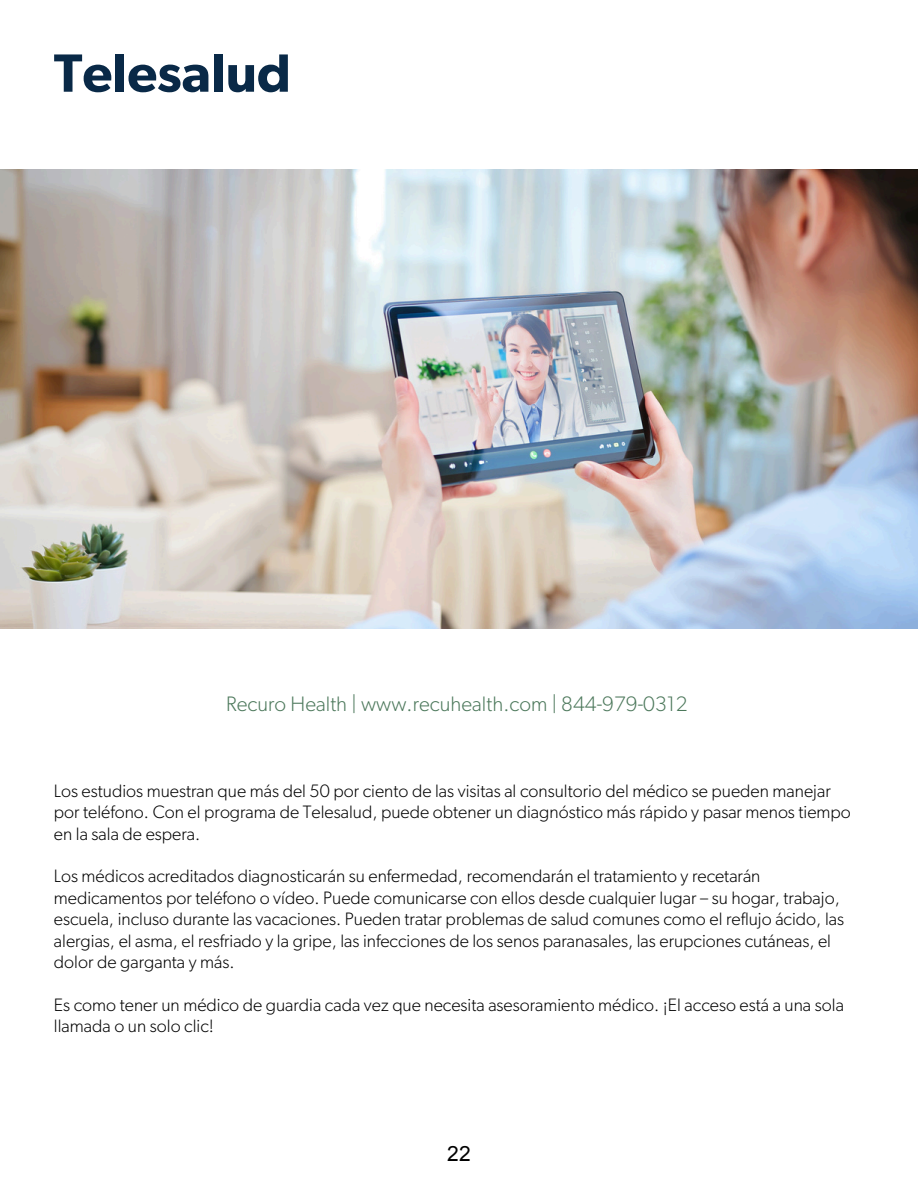
<style>
.page{position:relative;width:918px;height:1188px;background:#fff}
.page>*{position:absolute;margin:0;border:0;box-sizing:border-box;transform-origin:0 0}
.t1{font:600 54px "Gibson";color:#092947}
.t2{font:300 21px "Gibson";letter-spacing:.005em;color:#4c785b}
.t3{font:21px "Arial";color:#000}
.t4{font:300 18px/21.3px "Gibson";color:#000}
</style>
<div class="page">
<img style="left:0;top:170px;width:918px;height:459px">
<p class="t1" style="left:54px;top:49px;width:239px">Telesalud</p>
<p class="t2" style="left:226px;top:695px;width:463px">Recuro Health | www.recuhealth.com | 844-979-0312</p>
<h1 class="t4" style="left:54px;top:781px;width:799px">Los estudios muestran que más del 50 por ciento de las visitas al consultorio del médico se pueden manejar por teléfono. Con el programa de Telesalud, puede obtener un diagnóstico más rápido y pasar menos tiempo en la sala de espera.</h1>
<p class="t4" style="left:54px;top:866px;width:792px">Los médicos acreditados diagnosticarán su enfermedad, recomendarán el tratamiento y recetarán medicamentos por teléfono o vídeo. Puede comunicarse con ellos desde cualquier lugar – su hogar, trabajo, escuela, incluso durante las vacaciones. Pueden tratar problemas de salud comunes como el reflujo ácido, las alergias, el asma, el resfriado y la gripe, las infecciones de los senos paranasales, las erupciones cutáneas, el dolor de garganta y más.</p>
<h2 class="t4" style="left:54px;top:995px;width:792px">Es como tener un médico de guardia cada vez que necesita asesoramiento médico. ¡El acceso está a una sola llamada o un solo clic!</h2>
<p class="t3" style="left:447px;top:1142px;width:25px">22</p>
</div>
